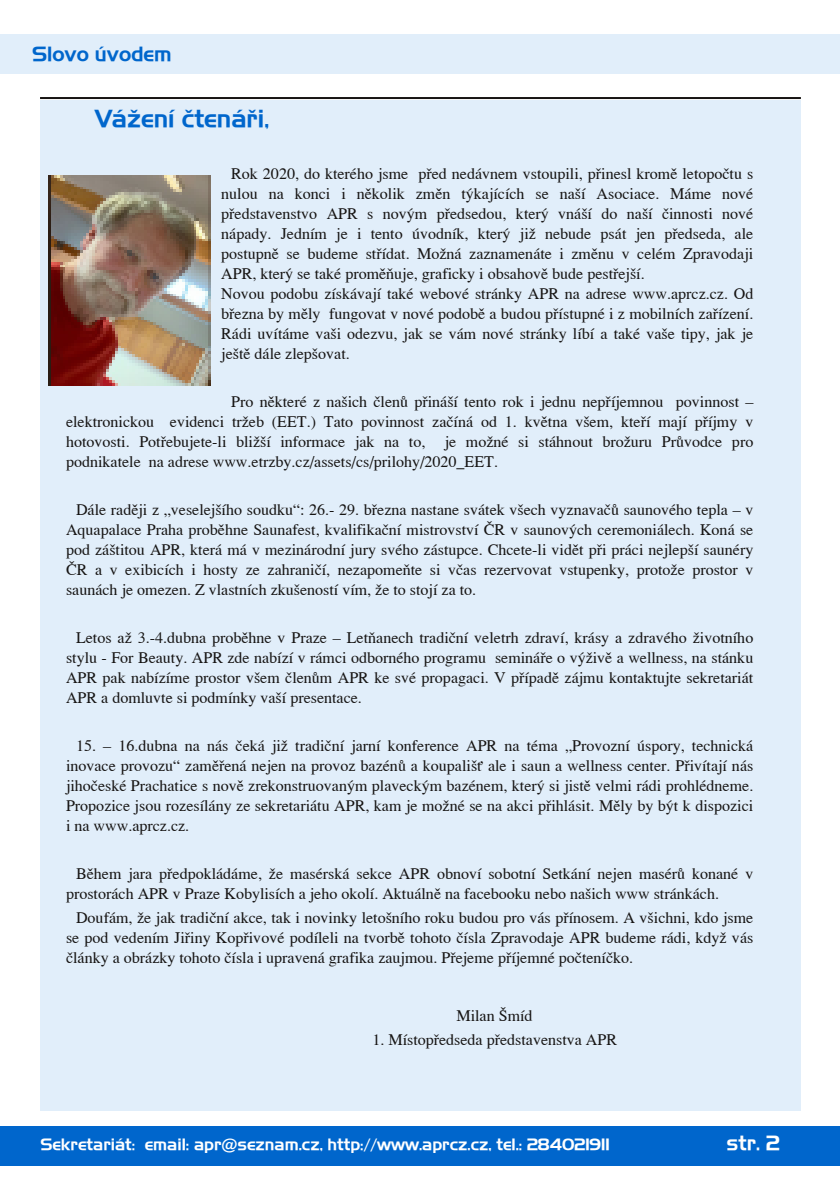
<style>
.page{position:relative;width:840px;height:1191px;background:#fff}
.page>*{position:absolute;margin:0;border:0;box-sizing:border-box;transform-origin:0 0}
.t1{font:24px "Wf 2 Pollen";color:#06c}
.t2{font:20px "Wf 2 Pollen";color:#06c}
.t3{font:20px "Wf 2 Pollen";color:#fff}
.t4{font:16px/20px "Wf 2 Mold";color:#161413;text-align:justify}
.t5{font:16px "Wf 2 Pollen";color:#fff}
</style>
<div class="page">
<div style="left:40px;top:100px;width:760px;height:1011px;background:#e1eefa"></div>
<div style="left:0;top:34px;width:839px;height:39px;background:#e1eefa"></div>
<div style="left:1px;top:1126px;width:838px;height:40px;background:#06c"></div>
<hr style="left:40px;top:97px;width:760px;height:2px;background:#161413">
<img style="left:49px;top:175px;width:161px;height:210px">
<p class="t2" style="left:32px;top:41px;width:141px">Slovo úvodem</p>
<h1 class="t1" style="left:95px;top:104px;width:175px">Vážení čtenáři,</h1>
<p class="t4" style="left:221px;top:163px;width:533px;text-align:left;text-indent:10px">Rok 2020, do kterého jsme před nedávnem vstoupili, přinesl kromě letopočtu s nulou na konci i několik změn týkajících se naší Asociace. Máme nové představenstvo APR s novým předsedou, který vnáší do naší činnosti nové nápady. Jedním je i tento úvodník, který již nebude psát jen předseda, ale postupně se budeme střídat. Možná zaznamenáte i změnu v celém Zpravodaji APR, který se také proměňuje, graficky i obsahově bude pestřejší.<br>Novou podobu získávají také webové stránky APR na adrese www.aprcz.cz. Od března by měly fungovat v nové podobě a budou přístupné i z mobilních zařízení.<br>Rádi uvítáme vaši odezvu, jak se vám nové stránky líbí a také vaše tipy, jak je ještě dále zlepšovat.</p>
<p class="t4" style="left:66px;top:391px;width:688px;text-indent:165px">Pro některé z našich členů přináší tento rok i jednu nepříjemnou povinnost – elektronickou evidenci tržeb (EET.) Tato povinnost začíná od 1. května všem, kteří mají příjmy v hotovosti. Potřebujete‐li bližší informace jak na to, je možné si stáhnout brožuru Průvodce pro podnikatele na adrese www.etrzby.cz/assets/cs/prilohy/2020_EET.</p>
<p class="t4" style="left:66px;top:499px;width:688px;text-indent:10px">Dále raději z „veselejšího soudku“: 26.‐ 29. března nastane svátek všech vyznavačů saunového tepla – v Aquapalace Praha proběhne Saunafest, kvalifikační mistrovství ČR v saunových ceremoniálech. Koná se pod záštitou APR, která má v mezinárodní jury svého zástupce. Chcete‐li vidět při práci nejlepší saunéry ČR a v exibicích i hosty ze zahraničí, nezapomeňte si včas rezervovat vstupenky, protože prostor v saunách je omezen. Z vlastních zkušeností vím, že to stojí za to.</p>
<p class="t4" style="left:66px;top:627px;width:688px;text-indent:10px">Letos až 3.‐4.dubna proběhne v Praze – Letňanech tradiční veletrh zdraví, krásy a zdravého životního stylu ‐ For Beauty. APR zde nabízí v rámci odborného programu semináře o výživě a wellness, na stánku APR pak nabízíme prostor všem členům APR ke své propagaci. V případě zájmu kontaktujte sekretariát APR a domluvte si podmínky vaší presentace.</p>
<p class="t4" style="left:66px;top:735px;width:688px;text-indent:10px">15. – 16.dubna na nás čeká již tradiční jarní konference APR na téma „Provozní úspory, technická inovace provozu“ zaměřená nejen na provoz bazénů a koupališť ale i saun a wellness center. Přivítají nás jihočeské Prachatice s nově zrekonstruovaným plaveckým bazénem, který si jistě velmi rádi prohlédneme.<br>Propozice jsou rozesílány ze sekretariátu APR, kam je možné se na akci přihlásit. Měly by být k dispozici i na www.aprcz.cz.</p>
<p class="t4" style="left:66px;top:863px;width:688px;text-indent:10px">Během jara předpokládáme, že masérská sekce APR obnoví sobotní Setkání nejen masérů konané v prostorách APR v Praze Kobylisích a jeho okolí. Aktuálně na facebooku nebo našich www stránkách.</p>
<p class="t4" style="left:66px;top:907px;width:688px;text-indent:10px">Doufám, že jak tradiční akce, tak i novinky letošního roku budou pro vás přínosem. A všichni, kdo jsme se pod vedením Jiřiny Kopřivové podíleli na tvorbě tohoto čísla Zpravodaje APR budeme rádi, když vás články a obrázky tohoto čísla i upravená grafika zaujmou. Přejeme příjemné počteníčko.</p>
<p class="t4" style="left:456px;top:1005px;width:78px">Milan Šmíd</p>
<p class="t4" style="left:372px;top:1029px;width:246px">1. Místopředseda představenstva APR</p>
<p class="t5" style="left:40px;top:1135px;width:570px">Sekretariát: email: apr@seznam.cz, http://www.aprcz.cz, tel.: 284021911</p>
<p class="t3" style="left:726px;top:1130px;width:55px">str. 2</p>
</div>
